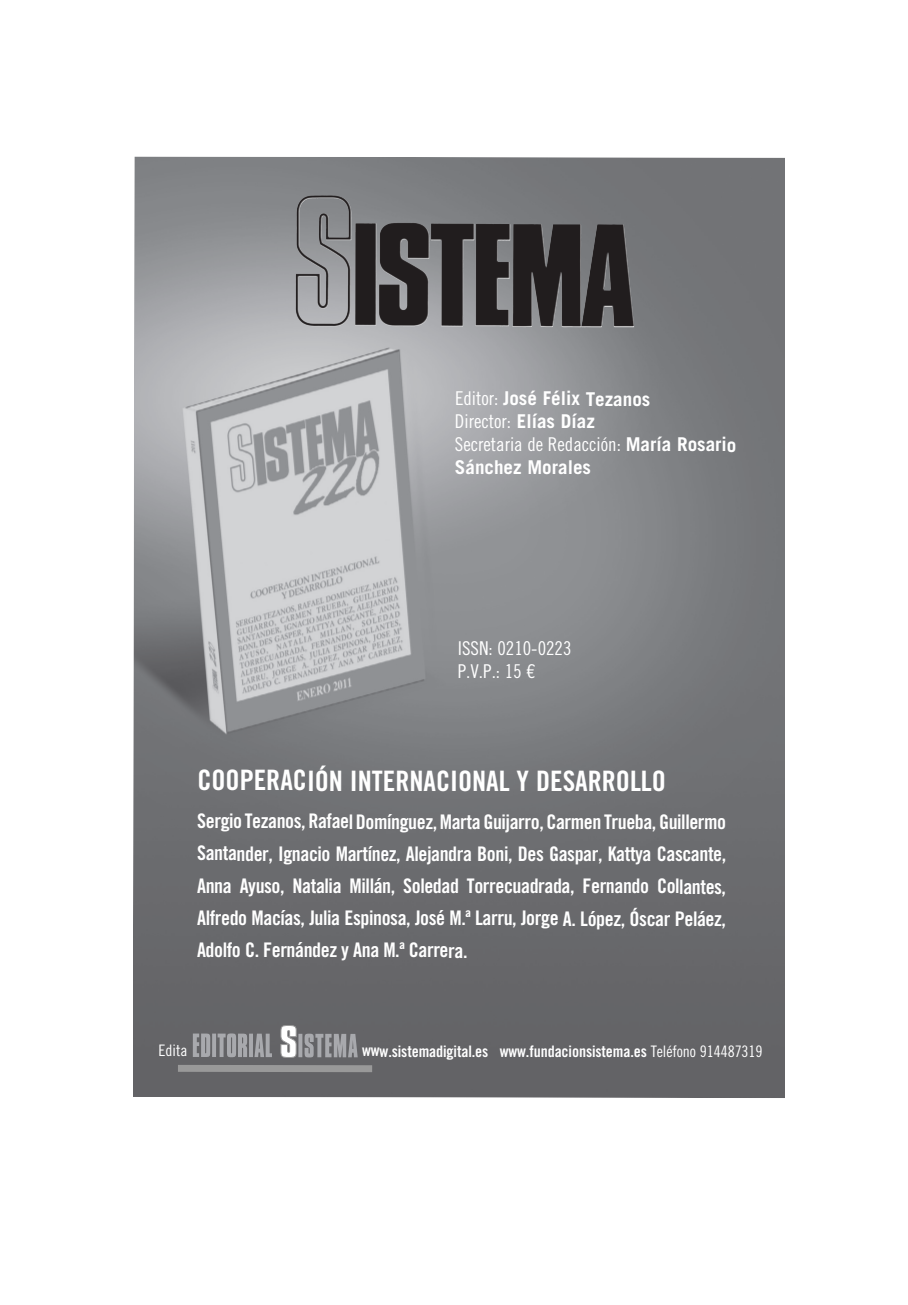
<style>
.page{position:relative;width:908px;height:1305px;background:#fff}
.page>*{position:absolute;margin:0;border:0;box-sizing:border-box;transform-origin:0 0}
.t1{font:28.2px "Trade Gothic LT Std Bd Cn 20";color:#fff}
.t2{font:20.2px/32.2px "Trade Gothic LT Std Bd Cn 20";letter-spacing:-.02em;color:#fff;text-align:justify}
.t3{font:19px/23px "Trade Gothic LT Std Cn 18";color:#fff}
.t4{font:700 19px "Trade Gothic LT Std";color:#fff}
.t5{font:15.8px "Trade Gothic LT Std Bd Cn 20";letter-spacing:-.005em;color:#fff}
.t6{font:15.8px "Trade Gothic LT Std Cn 18";letter-spacing:-.005em;color:#fff}
.s1{font-family:"Trade Gothic LT Std Cn 18";font-weight:400}
.s2{font-family:"Trade Gothic LT Std";font-weight:700}
.s3{font-family:"Trade Gothic LT Std Cn 18"}
</style>
<div class="page">
<img style="left:133px;top:156px;width:651px;height:942px">
<svg style="left:298px;top:1034px;width:4px;height:23px"></svg>
<svg style="left:304px;top:1034px;width:53px;height:23px"></svg>
<svg style="left:280px;top:1025px;width:17px;height:34px"></svg>
<svg style="left:193px;top:1033px;width:17px;height:24px"></svg>
<hr style="left:212px;top:1033px;width:4px;height:24px;background:#a8a9ad">
<svg style="left:217px;top:1033px;width:30px;height:24px"></svg>
<hr style="left:249px;top:1034px;width:4px;height:23px;background:#a8a9ad">
<svg style="left:254px;top:1034px;width:18px;height:23px"></svg>
<div style="left:178px;top:1065px;width:194px;height:7px;background:#999"></div>
<img style="left:296px;top:195px;width:30px;height:86px">
<p class="t4" style="left:455px;top:388px;width:197px"><span class="s1">Editor:</span> José Félix Tezanos</p>
<p class="t3" style="left:454px;top:410px;width:283px">Director: <span class="s2">Elías Díaz<br></span>Secretaria de Redacción: <span class="s2">María Rosario</span></p>
<p class="t4" style="left:454px;top:456px;width:138px">Sánchez Morales</p>
<p class="t3" style="left:457px;top:637px;width:115px">ISSN: 0210-0223<br>P.V.P.: 15 €</p>
<h1 class="t1" style="left:197px;top:770px;width:470px">COOPERACIÓN INTERNACIONAL Y DESARROLLO</h1>
<p class="t2" style="left:197px;top:807px;width:530px">Sergio Tezanos, Rafael Domínguez, Marta Guijarro, Carmen Trueba, Guillermo Santander, Ignacio Martínez, Alejandra Boni, Des Gaspar, Kattya Cascante, Anna Ayuso, Natalia Millán, Soledad Torrecuadrada, Fernando Collantes, Alfredo Macías, Julia Espinosa, José M.ª Larru, Jorge A. López, Óscar Peláez, Adolfo C. Fernández y Ana M.ª Carrera.</p>
<p class="t6" style="left:158px;top:1041px;width:30px">Edita</p>
<p class="t5" style="left:362px;top:1045px;width:402px">www.sistemadigital.es www.fundacionsistema.es <span class="s3">Teléfono 914487319</span></p>
</div>
